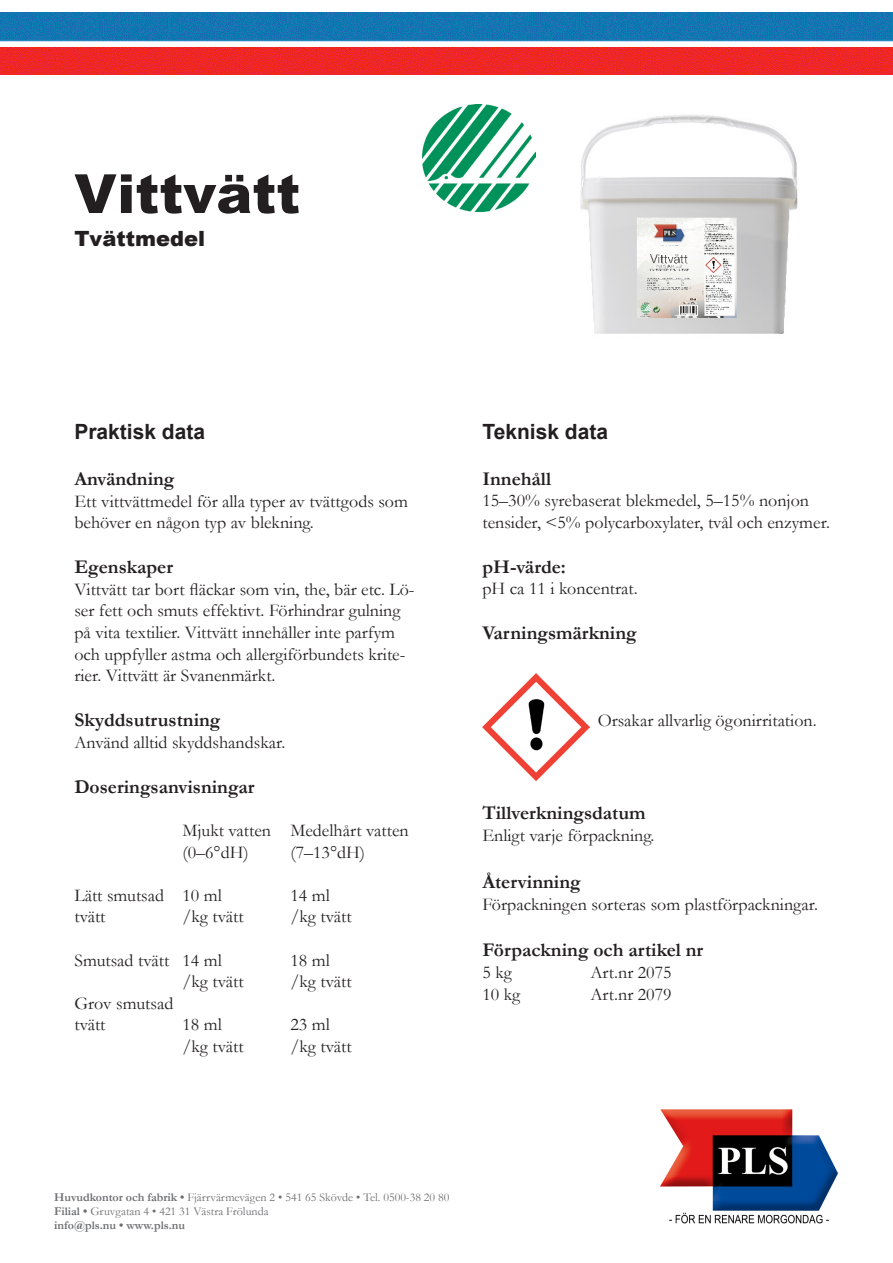
<style>
.page{position:relative;width:893px;height:1263px;background:#fff}
.page>*{position:absolute;margin:0;border:0;box-sizing:border-box;transform-origin:0 0}
.t1{font:900 54px "Arial";color:#231f20}
.t2{font:700 21px "Arial";color:#231f20}
.t3{font:900 21px "Arial";color:#231f20}
.t4{font:700 19.5px "Garamond";color:#231f20}
.t5{font:18px/21.6px "Garamond";color:#231f20}
.t6{font:12px "Garamond";color:#6c6d70}
.t7{font:700 12px "Garamond";color:#6c6d70}
.s1{font-weight:700}
</style>
<div class="page">
<img style="left:0;top:13px;width:893px;height:61px">
<img style="left:482px;top:673px;width:107px;height:107px">
<img style="left:580px;top:115px;width:218px;height:219px">
<img style="left:660px;top:1109px;width:178px;height:115px">
<img style="left:423px;top:104px;width:113px;height:108px">
<p class="t1" style="left:74px;top:155px;width:227px">Vittvätt</p>
<p class="t3" style="left:74px;top:223px;width:132px">Tvättmedel</p>
<p class="t2" style="left:74px;top:418px;width:132px">Praktisk data</p>
<p class="t2" style="left:482px;top:418px;width:127px">Teknisk data</p>
<p class="t4" style="left:74px;top:466px;width:102px">Användning</p>
<p class="t5" style="left:74px;top:490px;width:335px">Ett vittvättmedel för alla typer av tvättgods som behöver en någon typ av blekning.</p>
<p class="t4" style="left:74px;top:554px;width:100px">Egenskaper</p>
<p class="t5" style="left:74px;top:578px;width:342px">Vittvätt tar bort fläckar som vin, the, bär etc. Lö&shy;ser fett och smuts effektivt. Förhindrar gulning på vita textilier. Vittvätt innehåller inte parfym och uppfyller astma och allergiförbundets krite&shy;rier. Vittvätt är Svanenmärkt.</p>
<p class="t4" style="left:74px;top:707px;width:148px">Skyddsutrustning</p>
<p class="t5" style="left:74px;top:731px;width:212px">Använd alltid skyddshandskar.</p>
<p class="t4" style="left:74px;top:773px;width:182px">Doseringsanvisningar</p>
<p class="t5" style="left:182px;top:819px;width:228px">Mjukt vatten Medelhårt vatten</p>
<p class="t5" style="left:182px;top:841px;width:68px">(0–6°dH)</p>
<p class="t5" style="left:290px;top:841px;width:76px">(7–13°dH)</p>
<p class="t5" style="left:74px;top:884px;width:149px">Lätt smutsad 10 ml</p>
<p class="t5" style="left:290px;top:884px;width:41px">14 ml</p>
<p class="t5" style="left:74px;top:905px;width:33px">tvätt</p>
<p class="t5" style="left:182px;top:905px;width:63px">/kg tvätt</p>
<p class="t5" style="left:290px;top:905px;width:63px">/kg tvätt</p>
<p class="t5" style="left:74px;top:949px;width:149px">Smutsad tvätt 14 ml</p>
<p class="t5" style="left:290px;top:949px;width:41px">18 ml</p>
<p class="t5" style="left:182px;top:970px;width:63px">/kg tvätt</p>
<p class="t5" style="left:290px;top:970px;width:63px">/kg tvätt</p>
<p class="t5" style="left:74px;top:992px;width:100px">Grov smutsad</p>
<p class="t5" style="left:74px;top:1013px;width:33px">tvätt</p>
<p class="t5" style="left:182px;top:1013px;width:41px">18 ml</p>
<p class="t5" style="left:290px;top:1013px;width:41px">23 ml</p>
<p class="t5" style="left:182px;top:1035px;width:63px">/kg tvätt</p>
<p class="t5" style="left:290px;top:1035px;width:63px">/kg tvätt</p>
<p class="t4" style="left:482px;top:465px;width:70px">Innehåll</p>
<p class="t5" style="left:482px;top:489px;width:349px">15–30% syrebaserat blekmedel, 5–15% nonjon tensider, &lt;5% polycarboxylater, tvål och enzymer.</p>
<p class="t4" style="left:482px;top:553px;width:85px">pH-värde:</p>
<p class="t5" style="left:482px;top:577px;width:157px">pH ca 11 i koncentrat.</p>
<p class="t4" style="left:482px;top:620px;width:156px">Varningsmärkning</p>
<p class="t5" style="left:598px;top:709px;width:220px">Orsakar allvarlig ögonirritation.</p>
<p class="t4" style="left:482px;top:800px;width:165px">Tillverkningsdatum</p>
<p class="t5" style="left:482px;top:824px;width:174px">Enligt varje förpackning.</p>
<p class="t4" style="left:482px;top:868px;width:100px">Återvinning</p>
<p class="t5" style="left:482px;top:892px;width:337px">Förpackningen sorteras som plastförpackningar.</p>
<p class="t4" style="left:482px;top:937px;width:222px">Förpackning och artikel nr</p>
<p class="t5" style="left:482px;top:961px;width:31px">5 kg</p>
<p class="t5" style="left:590px;top:961px;width:83px">Art.nr 2075</p>
<p class="t5" style="left:482px;top:982px;width:39px">10 kg</p>
<p class="t5" style="left:590px;top:982px;width:83px">Art.nr 2079</p>
<p class="t6" style="left:54px;top:1189px;width:397px"><span class="s1">Huvudkontor och fabrik •</span> Fjärrvärmevägen 2 • 541 65 Skövde • Tel. 0500-38 20 80</p>
<p class="t6" style="left:54px;top:1203px;width:216px"><span class="s1">Filial •</span> Gruvgatan 4 • 421 31 Västra Frölunda</p>
<p class="t7" style="left:54px;top:1217px;width:133px">info@pls.nu • www.pls.nu</p>
</div>
